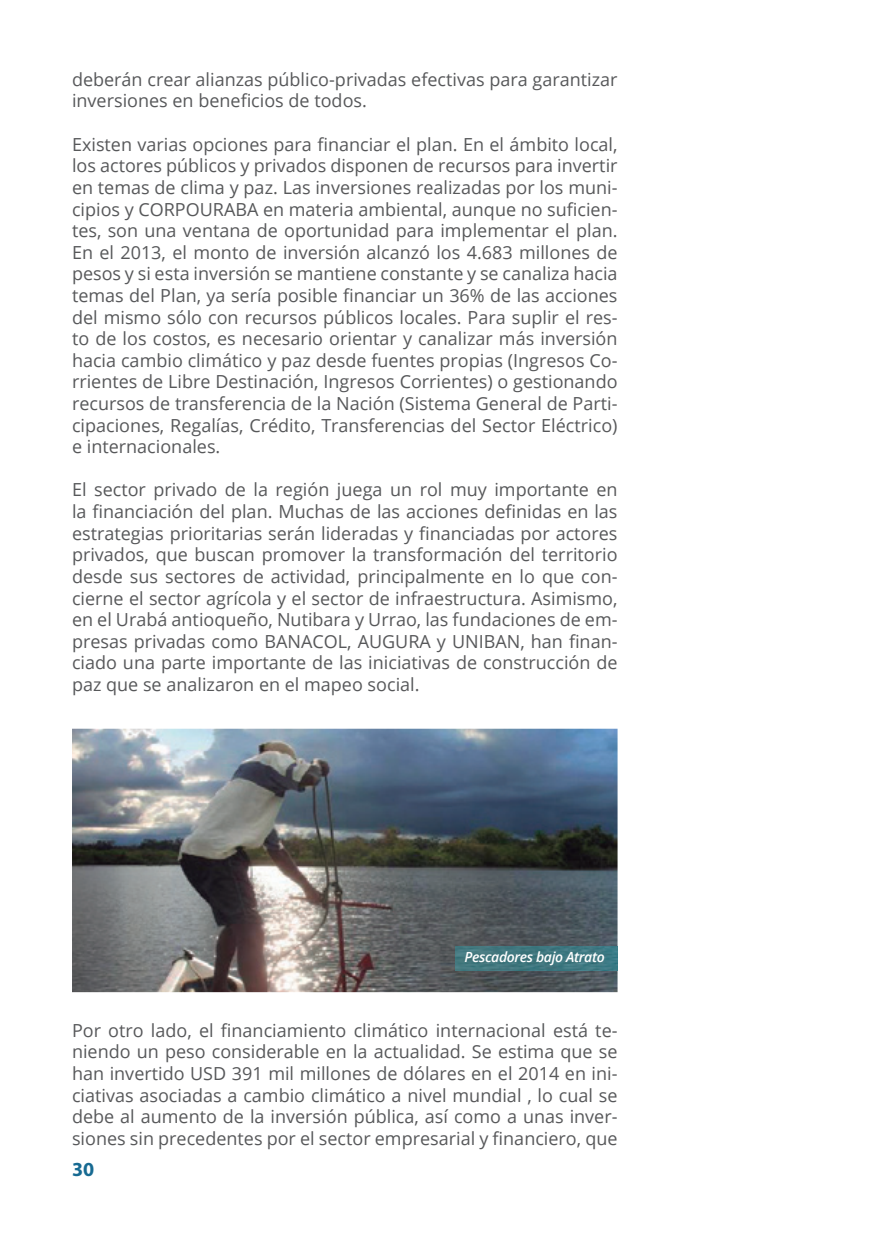
<style>
.page{position:relative;width:879px;height:1248px;background:#fff}
.page>*{position:absolute;margin:0;border:0;box-sizing:border-box;transform-origin:0 0}
.t1{font:700 20px "Myriad Pro";color:#176a92}
.t2{font:18px/21.6px "Open Sans";color:#57585a;text-align:justify}
.t3{font:italic 600 14px "Open Sans";letter-spacing:-.025em;color:#fff}
</style>
<div class="page">
<img style="left:72px;top:728px;width:545px;height:264px">
<img style="left:455px;top:946px;width:162px;height:24px">
<p class="t2" style="left:72px;top:68px;width:547px">deberán crear alianzas público-privadas efectivas para garantizar inversiones en beneficios de todos.</p>
<p class="t2" style="left:72px;top:133px;width:547px">Existen varias opciones para financiar el plan. En el ámbito local, los actores públicos y privados disponen de recursos para invertir en temas de clima y paz. Las inversiones realizadas por los muni&shy;cipios y CORPOURABA en materia ambiental, aunque no suficien&shy;tes, son una ventana de oportunidad para implementar el plan.<br>En el 2013, el monto de inversión alcanzó los 4.683 millones de pesos y si esta inversión se mantiene constante y se canaliza hacia temas del Plan, ya sería posible financiar un 36% de las acciones del mismo sólo con recursos públicos locales. Para suplir el res&shy;to de los costos, es necesario orientar y canalizar más inversión hacia cambio climático y paz desde fuentes propias (Ingresos Co&shy;rrientes de Libre Destinación, Ingresos Corrientes) o gestionando recursos de transferencia de la Nación (Sistema General de Parti&shy;cipaciones, Regalías, Crédito, Transferencias del Sector Eléctrico) e internacionales.</p>
<p class="t2" style="left:72px;top:478px;width:547px">El sector privado de la región juega un rol muy importante en la financiación del plan. Muchas de las acciones definidas en las estrategias prioritarias serán lideradas y financiadas por actores privados, que buscan promover la transformación del territorio desde sus sectores de actividad, principalmente en lo que con&shy;cierne el sector agrícola y el sector de infraestructura. Asimismo, en el Urabá antioqueño, Nutibara y Urrao, las fundaciones de em&shy;presas privadas como BANACOL, AUGURA y UNIBAN, han finan&shy;ciado una parte importante de las iniciativas de construcción de paz que se analizaron en el mapeo social.</p>
<p class="t3" style="left:464px;top:947px;width:142px">Pescadores bajo Atrato</p>
<p class="t2" style="left:72px;top:1018px;width:547px">Por otro lado, el financiamiento climático internacional está te&shy;niendo un peso considerable en la actualidad. Se estima que se han invertido USD 391 mil millones de dólares en el 2014 en ini&shy;ciativas asociadas a cambio climático a nivel mundial , lo cual se debe al aumento de la inversión pública, así como a unas inver&shy;siones sin precedentes por el sector empresarial y financiero, que</p>
<p class="t1" style="left:72px;top:1155px;width:24px">30</p>
</div>
